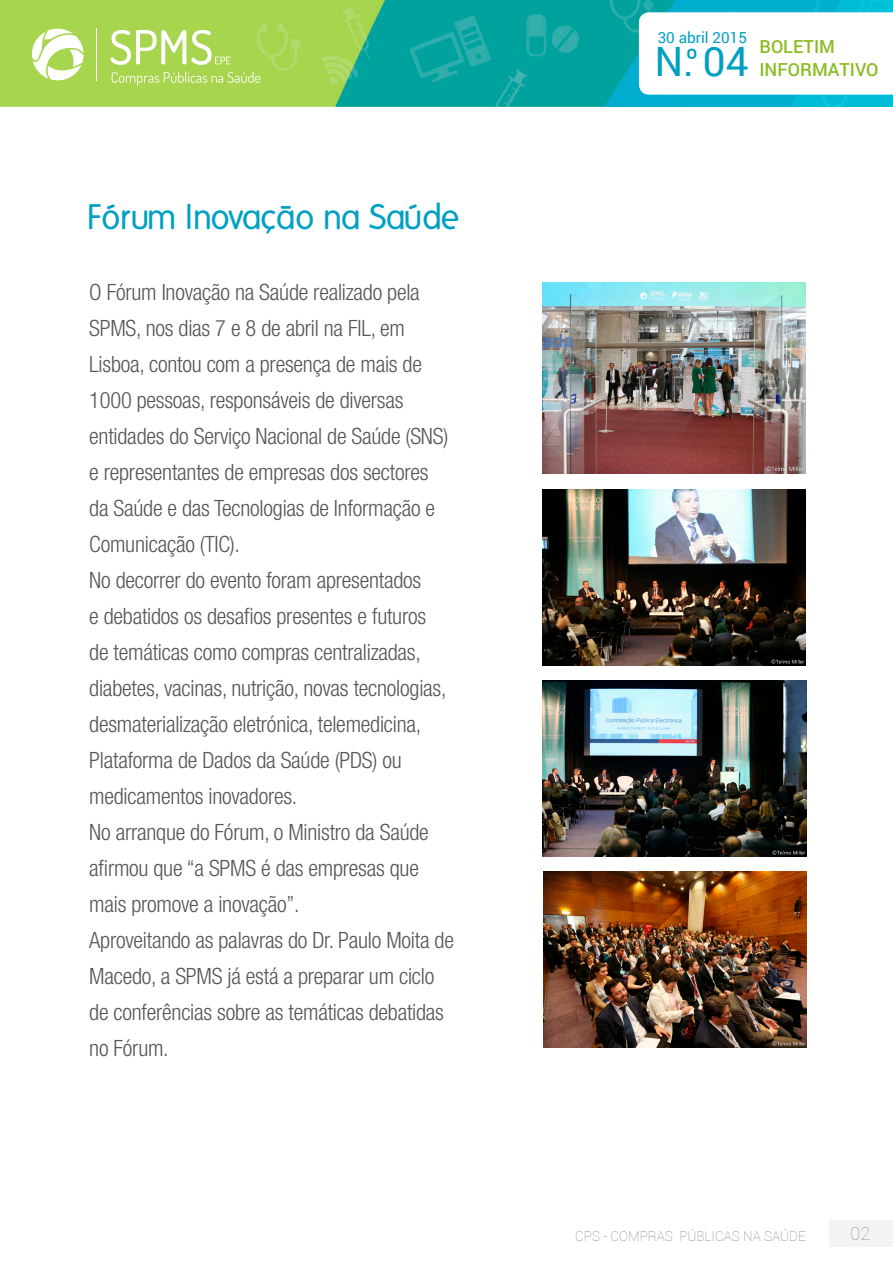
<style>
.page{position:relative;width:893px;height:1263px;background:#fff}
.page>*{position:absolute;margin:0;border:0;box-sizing:border-box;transform-origin:0 0}
.t1{font:40.5px "Roboto";color:#00a0c3}
.t2{font:34.5px "Folks";letter-spacing:-.03em;color:#00a0c3}
.t3{font:300 condensed 22.5px/36px "Helvetica Neue LT Std";letter-spacing:-.01em;color:#565655}
.t4{font:500 18px/22.8px "Roboto";color:#8abc23}
.t5{font:100 18px "Roboto";color:#9c9c9c}
.t6{font:15.3px "Roboto";color:#00a0c3}
.t7{font:100 13.5px "Roboto";color:#878786}
.s1{font-family:"Dosis";font-weight:500}
</style>
<div class="page">
<div style="left:829px;top:1219px;width:64px;height:27px;background:#f3f3f3"></div>
<img style="left:0;top:0;width:893px;height:107px">
<svg style="left:639px;top:12px;width:254px;height:83px"></svg>
<svg style="left:111px;top:30px;width:120px;height:35px"></svg>
<hr style="left:96px;top:28px;width:1px;height:53px;background:#fff">
<svg style="left:32px;top:29px;width:52px;height:51px"></svg>
<svg style="left:112px;top:72px;width:149px;height:14px;background:#b5db6a"></svg>
<img style="left:544px;top:871px;width:262px;height:176px">
<img style="left:543px;top:489px;width:262px;height:176px">
<img style="left:543px;top:283px;width:262px;height:190px">
<img style="left:543px;top:680px;width:264px;height:176px">
<h2 class="t2" style="left:87px;top:198px;width:374px">Fórum <span class="s1">I</span>novação na Saúde</h2>
<p class="t3" style="left:89px;top:273px;width:366px">O Fórum Inovação na Saúde realizado pela SPMS, nos dias 7 e 8 de abril na FIL, em Lisboa, contou com a presença de mais de 1000 pessoas, responsáveis de diversas entidades do Serviço Nacional de Saúde (SNS) e representantes de empresas dos sectores<br>da Saúde e das Tecnologias de Informação e Comunicação (TIC).<br>No decorrer do evento foram apresentados<br>e debatidos os desafios presentes e futuros<br>de temáticas como compras centralizadas, diabetes, vacinas, nutrição, novas tecnologias, desmaterialização eletrónica, telemedicina, Plataforma de Dados da Saúde (PDS) ou medicamentos inovadores.<br>No arranque do Fórum, o Ministro da Saúde afirmou que “a SPMS é das empresas que mais promove a inovação”.<br>Aproveitando as palavras do Dr. Paulo Moita de Macedo, a SPMS já está a preparar um ciclo de conferências sobre as temáticas debatidas no Fórum.</p>
<p class="t6" style="left:658px;top:27px;width:91px">30 abril 2015</p>
<h1 class="t1" style="left:654px;top:33px;width:96px">N.<sup>º</sup> 04</h1>
<p class="t4" style="left:759px;top:35px;width:121px">BOLETIM<br>INFORMATIVO</p>
<p class="t7" style="left:575px;top:1226px;width:232px">CPS - COMPRAS PÚBLICAS NA SAÚDE</p>
<p class="t5" style="left:850px;top:1221px;width:22px">02</p>
</div>
